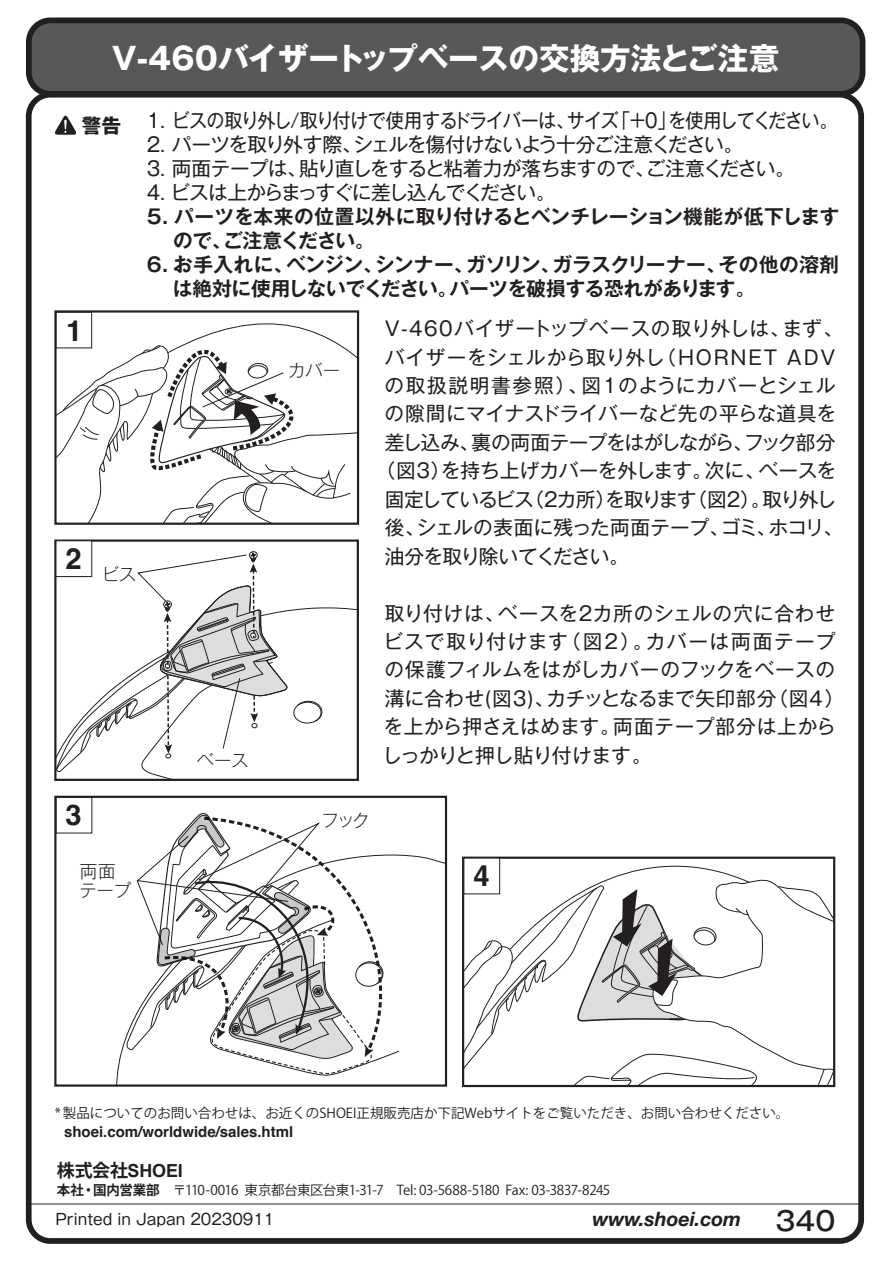
<style>
.page{position:relative;width:893px;height:1263px;background:#fff}
.page>*{position:absolute;margin:0;border:0;box-sizing:border-box;transform-origin:0 0}
.t1{font:700 30.6px "Gothic MB101 Pro";color:#fff}
.t2{font:700 29.1px "Helvetica";color:#231f20}
.t3{font:500 26.25px "Gothic MB101 Pro";color:#231f20}
.t4{font:italic 700 19.8px "Helvetica Neue";color:#231f20}
.t5{font:19.65px/28.5px "Gothic MB101 Pro";letter-spacing:.02em;color:#231f20}
.t6{font:700 19.65px/24px "Gothic MB101 Pro De";letter-spacing:-.01em;color:#231f20}
.t7{font:19.65px "Gothic MB101 Pro";letter-spacing:-.055em;color:#231f20}
.t8{font:19.65px "Gothic MB101 Pro";letter-spacing:-.015em;color:#231f20}
.t9{font:19.65px "Gothic MB101 Pro";letter-spacing:-.035em;color:#231f20}
.t10{font:19.65px "Gothic MB101 Pro";letter-spacing:-.06em;color:#231f20}
.t11{font:19.65px "Gothic MB101 Pro";letter-spacing:.04em;color:#231f20}
.t12{font:19.65px "Gothic MB101 Pro";letter-spacing:-.05em;color:#231f20}
.t13{font:19.65px "Gothic MB101 Pro";letter-spacing:.05em;color:#231f20}
.t14{font:19.65px "Gothic MB101 Pro";letter-spacing:.075em;color:#231f20}
.t15{font:19.65px "Gothic MB101 Pro";letter-spacing:.01em;color:#231f20}
.t16{font:19.65px "Gothic MB101 Pro";letter-spacing:-.075em;color:#231f20}
.t17{font:19.65px "Gothic MB101 Pro";letter-spacing:-.065em;color:#231f20}
.t18{font:700 19.65px "Gothic MB101 Pro";color:#231f20}
.t19{font:700 18px "Arial";letter-spacing:-.01em;color:#231f20}
.t20{font:300 17.55px/19.6px "Gothic MB101 Pro";letter-spacing:-.02em;color:#231f20}
.t21{font:15.3px "Gothic MB101 Pro";color:#231f20}
.t22{font:700 15px "Helvetica";color:#231f20}
.t23{font:13.5px "Koz Go Pro";letter-spacing:-.04em;color:#231f20}
.t24{font:13.5px "Koz Go Pro";color:#231f20}
.s1{font-family:"Koz Go Pro"}
.s2{font-weight:700}
</style>
<div class="page">
<div style="left:29px;top:20px;width:834px;height:74px;background:#57585a;border-radius:22px"></div>
<div style="left:26px;top:18px;width:839px;height:79px;border:6px solid #231f20;border-radius:22px"></div>
<div style="left:26px;top:92px;width:838px;height:1152px;border:6px solid #231f20;border-radius:22px"></div>
<div style="left:54px;top:539px;width:305px;height:242px;border:2px solid #231f20"></div>
<svg style="left:56px;top:549px;width:281px;height:231px"></svg>
<svg style="left:463px;top:858px;width:371px;height:229px"></svg>
<div style="left:56px;top:540px;width:36px;height:37px;background:#fff;border:1px solid #231f20"></div>
<div style="left:463px;top:858px;width:37px;height:36px;background:#fff;border:1px solid #231f20"></div>
<div style="left:54px;top:796px;width:393px;height:291px;border:2px solid #231f20"></div>
<svg style="left:103px;top:811px;width:343px;height:274px"></svg>
<svg style="left:57px;top:313px;width:299px;height:209px"></svg>
<div style="left:54px;top:310px;width:305px;height:215px;border:2px solid #231f20"></div>
<hr style="left:30px;top:1204px;width:832px;height:1px;background:#231f20">
<svg style="left:54px;top:115px;width:23px;height:20px"></svg>
<h1 class="t1" style="left:112px;top:33px;width:669px">V-460バイザートップベースの交換方法とご注意</h1>
<p class="t18" style="left:82px;top:109px;width:41px">警告</p>
<h2 class="t2" style="left:66px;top:313px;width:18px">1</h2>
<h2 class="t2" style="left:66px;top:541px;width:18px">2</h2>
<p class="t20" style="left:102px;top:562px;width:36px">ビス</p>
<p class="t7" style="left:147px;top:104px;width:693px">1. ビスの取り外し/取り付けで使用するドライバーは、サイズ「+0」を使用してください。</p>
<p class="t7" style="left:147px;top:128px;width:598px">2. パーツを取り外す際、シェルを傷付けないよう十分ご注意ください。</p>
<p class="t9" style="left:147px;top:152px;width:650px">3. 両面テープは、貼り直しをすると粘着力が落ちますので、ご注意ください。</p>
<p class="t16" style="left:147px;top:176px;width:411px">4. ビスは上からまっすぐに差し込んでください。</p>
<p class="t6" style="left:173px;top:202px;width:668px;text-indent:-26px">5. パーツを本来の位置以外に取り付けるとベンチレーション機能が低下しますので、ご注意ください。</p>
<p class="t6" style="left:173px;top:250px;width:668px;text-indent:-26px">6. お手入れに、ベンジン、シンナー、ガソリン、ガラスクリーナー、その他の溶剤は絶対に使用しないでください。パーツを破損する恐れがあります。</p>
<p class="t20" style="left:288px;top:358px;width:54px">カバー</p>
<p class="t20" style="left:196px;top:748px;width:54px">ベース</p>
<p class="t11" style="left:385px;top:312px;width:460px">V-460バイザートップベースの取り外しは、まず、</p>
<p class="t13" style="left:385px;top:341px;width:452px">バイザーをシェルから取り外し（HORNET ADV</p>
<p class="t14" style="left:384px;top:369px;width:452px">の取扱説明書参照）、図1のようにカバーとシェル</p>
<p class="t15" style="left:384px;top:398px;width:453px">の隙間にマイナスドライバーなど先の平らな道具を</p>
<p class="t12" style="left:385px;top:426px;width:452px">差し込み、裏の両面テープをはがしながら、フック部分</p>
<p class="t8" style="left:376px;top:454px;width:462px">（図3）を持ち上げカバーを外します。次に、ベースを</p>
<p class="t10" style="left:385px;top:483px;width:453px">固定しているビス（2カ所）を取ります（図2）。取り外し</p>
<p class="t8" style="left:385px;top:511px;width:460px">後、シェルの表面に残った両面テープ、ゴミ、ホコリ、</p>
<p class="t17" style="left:385px;top:540px;width:246px">油分を取り除いてください。</p>
<p class="t5" style="left:382px;top:596px;width:463px">取り付けは、ベースを2カ所のシェルの穴に合わせビスで取り付けます（図2）。カバーは両面テープの保護フィルムをはがしカバーのフックをベースの溝に合わせ(図３)、カチッとなるまで矢印部分（図４）を上から押さえはめます。両面テープ部分は上からしっかりと押し貼り付けます。</p>
<h2 class="t2" style="left:66px;top:797px;width:18px">3</h2>
<p class="t20" style="left:79px;top:859px;width:53px">両面テープ</p>
<p class="t20" style="left:322px;top:808px;width:49px">フック</p>
<h2 class="t2" style="left:473px;top:858px;width:18px">4</h2>
<p class="t24" style="left:55px;top:1104px;width:736px">*製品についてのお問い合わせは、お近くのSHOEI正規販売店か下記Webサイトをご覧いただき、お問い合わせください。</p>
<p class="t22" style="left:64px;top:1122px;width:231px">shoei.com/worldwide/sales.html</p>
<p class="t19" style="left:57px;top:1159px;width:128px"><span class="s1">株式会社</span>SHOEI</p>
<p class="t23" style="left:57px;top:1182px;width:555px"><span class="s2">本社・国内営業部　</span>〒110-0016 東京都台東区台東1-31-7　Tel: 03-5688-5180 Fax: 03-3837-8245</p>
<p class="t21" style="left:55px;top:1207px;width:221px">Printed in Japan 20230911</p>
<p class="t4" style="left:592px;top:1203px;width:150px">www.shoei.com</p>
<h3 class="t3" style="left:775px;top:1199px;width:61px">340</h3>
</div>
